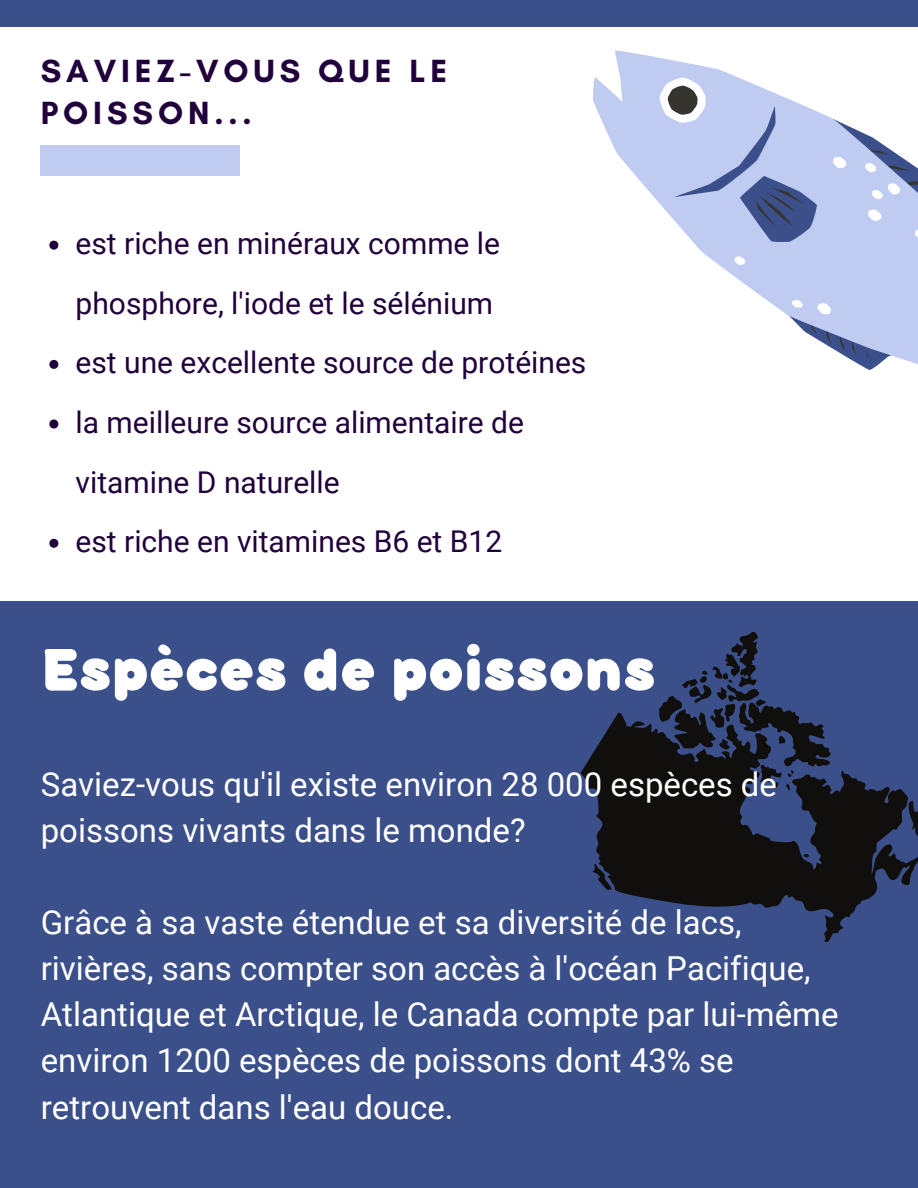
<style>
.page{position:relative;width:918px;height:1188px;background:#fff}
.page>*{position:absolute;margin:0;border:0;box-sizing:border-box;transform-origin:0 0}
.t1{font:800 63.45px "Bubbleboddy Neue";color:#fff}
.t2{font:33px/46.2px "Roboto";color:#fff}
.t3{font:700 32.7px/41.2px "Glacial Indifference";letter-spacing:.15em;color:#21013b}
.t4{font:30px/59.7px "Roboto";color:#21013b}
</style>
<div class="page">
<div style="left:0;top:0;width:918px;height:27px;background:#3b508b"></div>
<div style="left:41px;top:145px;width:199px;height:31px;background:#c0cbf2"></div>
<div style="left:0;top:601px;width:918px;height:587px;background:#3b508b"></div>
<svg style="left:593px;top:50px;width:127px;height:146px;fill:#c0cbf2"></svg>
<svg style="left:653px;top:70px;width:265px;height:300px"></svg>
<svg style="left:580px;top:712px;width:338px;height:231px;fill:#100f0d"></svg>
<svg style="left:803px;top:854px;width:6px;height:4px"></svg>
<svg style="left:592px;top:864px;width:19px;height:26px"></svg>
<svg style="left:908px;top:800px;width:10px;height:36px"></svg>
<svg style="left:657px;top:632px;width:174px;height:159px"></svg>
<svg style="left:49px;top:241px;width:9px;height:9px"></svg>
<svg style="left:49px;top:360px;width:9px;height:9px"></svg>
<svg style="left:49px;top:420px;width:9px;height:9px"></svg>
<svg style="left:49px;top:539px;width:9px;height:9px"></svg>
<p class="t3" style="left:41px;top:50px;width:408px">SAVIEZ-VOUS QUE LE<br>POISSON...</p>
<p class="t4" style="left:76px;top:214px;width:512px">est riche en minéraux comme le phosphore, l'iode et le sélénium<br>est une excellente source de protéines la meilleure source alimentaire de vitamine D naturelle<br>est riche en vitamines B6 et B12</p>
<h1 class="t1" style="left:41px;top:650px;width:616px">Espèces de poissons</h1>
<p class="t2" style="left:41px;top:761px;width:738px">Saviez-vous qu'il existe environ 28 000 espèces de poissons vivants dans le monde?</p>
<p class="t2" style="left:41px;top:900px;width:799px">Grâce à sa vaste étendue et sa diversité de lacs, rivières, sans compter son accès à l'océan Pacifique, Atlantique et Arctique, le Canada compte par lui-même environ 1200 espèces de poissons dont 43% se retrouvent dans l'eau douce.</p>
</div>
